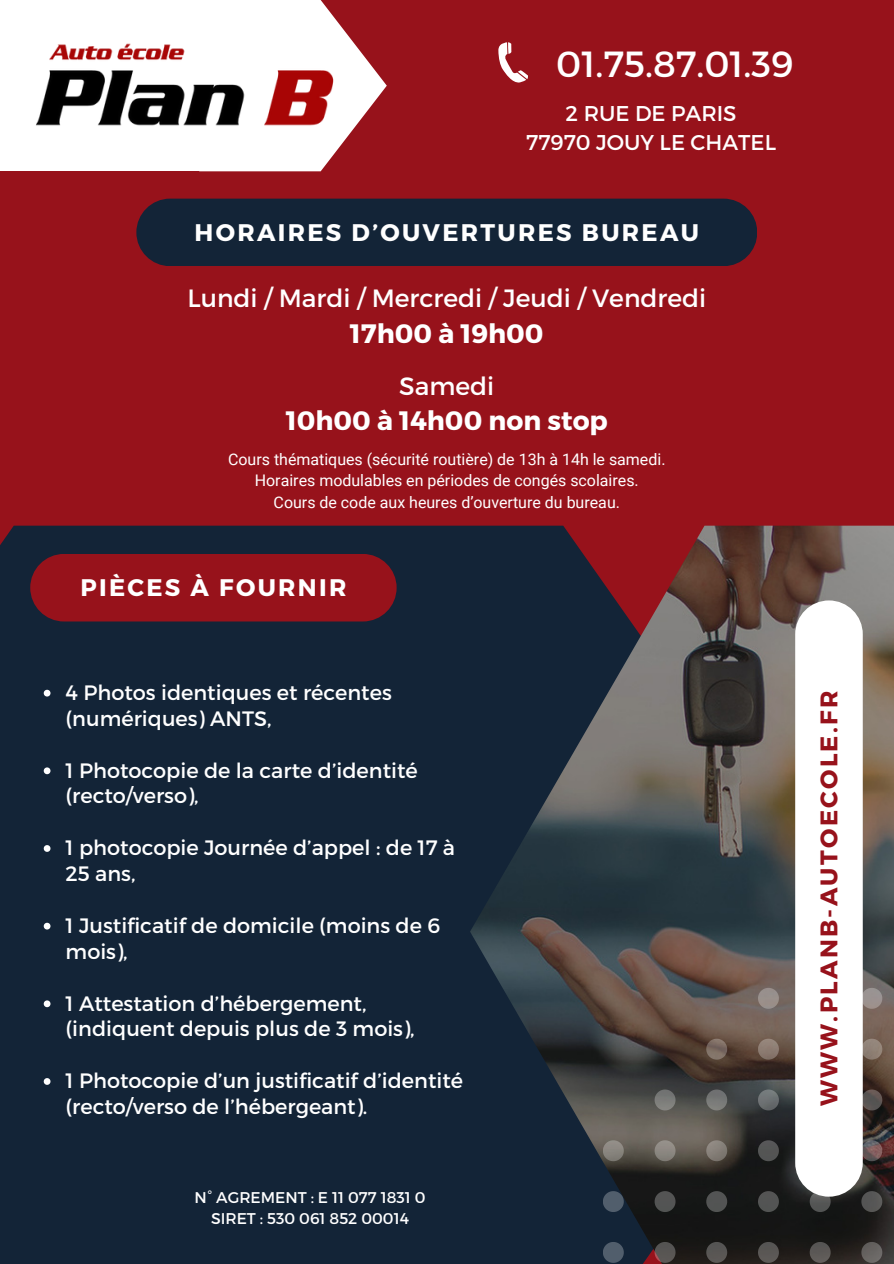
<style>
.page{position:relative;width:894px;height:1264px;background:#fff}
.page>*{position:absolute;margin:0;border:0;box-sizing:border-box;transform-origin:0 0}
.t1{font:36.3px "Montserrat";color:#fff}
.t2{font:700 26.55px "Montserrat";color:#fff}
.t3{font:25.05px "Montserrat";color:#fff}
.t4{font:700 24px "Montserrat";letter-spacing:.095em;color:#fff}
.t5{font:700 24px "Montserrat";letter-spacing:.095em;color:#97121b}
.t6{font:21.45px "Montserrat";color:#fff}
.t7{font:20.85px/25.8px "Montserrat";color:#fff}
.t8{font:15.9px "Roboto";color:#fff}
.t9{font:15.6px "Montserrat";color:#fff}
</style>
<div class="page">
<div style="left:0;top:0;width:893px;height:1263px;background:#97121b"></div>
<div style="left:0;top:525px;width:862px;height:738px;background:#132437"></div>
<div style="left:0;top:0;width:228px;height:171px;background:#fff"></div>
<svg style="left:228px;top:0;width:158px;height:171px"></svg>
<img style="left:470px;top:525px;width:423px;height:738px">
<svg style="left:498px;top:42px;width:30px;height:41px"></svg>
<div style="left:136px;top:199px;width:621px;height:67px;background:#132437;border-radius:34px"></div>
<svg style="left:757px;top:987px;width:21px;height:21px"></svg>
<svg style="left:862px;top:987px;width:20px;height:21px"></svg>
<svg style="left:706px;top:1038px;width:21px;height:21px"></svg>
<svg style="left:757px;top:1038px;width:21px;height:21px"></svg>
<svg style="left:862px;top:1038px;width:20px;height:21px"></svg>
<svg style="left:654px;top:1089px;width:21px;height:21px"></svg>
<svg style="left:706px;top:1089px;width:21px;height:21px"></svg>
<svg style="left:757px;top:1089px;width:21px;height:21px"></svg>
<svg style="left:862px;top:1089px;width:20px;height:21px"></svg>
<svg style="left:603px;top:1140px;width:20px;height:21px"></svg>
<svg style="left:654px;top:1140px;width:21px;height:21px"></svg>
<svg style="left:706px;top:1140px;width:21px;height:21px"></svg>
<svg style="left:757px;top:1140px;width:21px;height:21px"></svg>
<svg style="left:862px;top:1140px;width:20px;height:21px"></svg>
<svg style="left:603px;top:1191px;width:20px;height:20px"></svg>
<svg style="left:654px;top:1191px;width:21px;height:20px"></svg>
<svg style="left:706px;top:1191px;width:21px;height:20px"></svg>
<svg style="left:757px;top:1191px;width:21px;height:20px"></svg>
<svg style="left:809px;top:1191px;width:21px;height:20px"></svg>
<svg style="left:861px;top:1191px;width:21px;height:20px"></svg>
<svg style="left:603px;top:1241px;width:20px;height:21px"></svg>
<svg style="left:654px;top:1241px;width:21px;height:21px"></svg>
<svg style="left:706px;top:1241px;width:21px;height:21px"></svg>
<svg style="left:757px;top:1241px;width:21px;height:21px"></svg>
<svg style="left:809px;top:1241px;width:21px;height:21px"></svg>
<svg style="left:861px;top:1241px;width:21px;height:21px"></svg>
<div style="left:30px;top:554px;width:366px;height:67px;background:#97121b;border-radius:34px"></div>
<div style="left:795px;top:600px;width:67px;height:596px;background:#fff;border-radius:34px"></div>
<img style="left:36px;top:33px;width:305px;height:103px">
<svg style="left:44px;top:689px;width:6px;height:7px"></svg>
<svg style="left:44px;top:767px;width:6px;height:7px"></svg>
<svg style="left:44px;top:845px;width:6px;height:6px"></svg>
<svg style="left:44px;top:922px;width:6px;height:7px"></svg>
<svg style="left:44px;top:1000px;width:6px;height:7px"></svg>
<svg style="left:44px;top:1078px;width:6px;height:6px"></svg>
<p class="t1" style="left:556px;top:40px;width:238px">01.75.87.01.39</p>
<p class="t6" style="left:565px;top:99px;width:172px">2 RUE DE PARIS</p>
<p class="t6" style="left:526px;top:128px;width:251px">77970 JOUY LE CHATEL</p>
<p class="t4" style="left:194px;top:217px;width:506px">HORAIRES D’OUVERTURES BUREAU</p>
<p class="t3" style="left:187px;top:282px;width:520px">Lundi / Mardi / Mercredi / Jeudi / Vendredi</p>
<p class="t2" style="left:350px;top:316px;width:195px">17h00 à 19h00</p>
<p class="t3" style="left:399px;top:370px;width:96px">Samedi</p>
<p class="t2" style="left:285px;top:403px;width:323px">10h00 à 14h00 non stop</p>
<p class="t8" style="left:228px;top:450px;width:439px">Cours thématiques (sécurité routière) de 13h à 14h le samedi.</p>
<p class="t8" style="left:255px;top:471px;width:385px">Horaires modulables en périodes de congés scolaires.</p>
<p class="t8" style="left:273px;top:493px;width:348px">Cours de code aux heures d’ouverture du bureau.</p>
<p class="t4" style="left:80px;top:572px;width:267px">PIÈCES À FOURNIR</p>
<p class="t7" style="left:66px;top:678px;width:327px">4 Photos identiques et récentes (numériques) ANTS,</p>
<p class="t7" style="left:66px;top:756px;width:353px">1 Photocopie de la carte d’identité (recto/verso),</p>
<p class="t7" style="left:66px;top:833px;width:391px">1 photocopie Journée d’appel : de 17 à<br>25 ans,</p>
<p class="t7" style="left:66px;top:911px;width:376px">1 Justificatif de domicile (moins de 6 mois),</p>
<p class="t7" style="left:66px;top:989px;width:350px">1 Attestation d’hébergement, (indiquent depuis plus de 3 mois),</p>
<p class="t7" style="left:66px;top:1066px;width:399px">1 Photocopie d’un justificatif d’identité (recto/verso de l’hébergeant).</p>
<p class="t9" style="left:194px;top:1187px;width:232px">N° AGREMENT : E 11 077 1831 0</p>
<p class="t9" style="left:211px;top:1208px;width:199px">SIRET : 530 061 852 00014</p>
<p class="t5" style="left:813px;top:1106px;width:417px;rotate:-90deg">WWW.PLANB-AUTOECOLE.FR</p>
</div>
